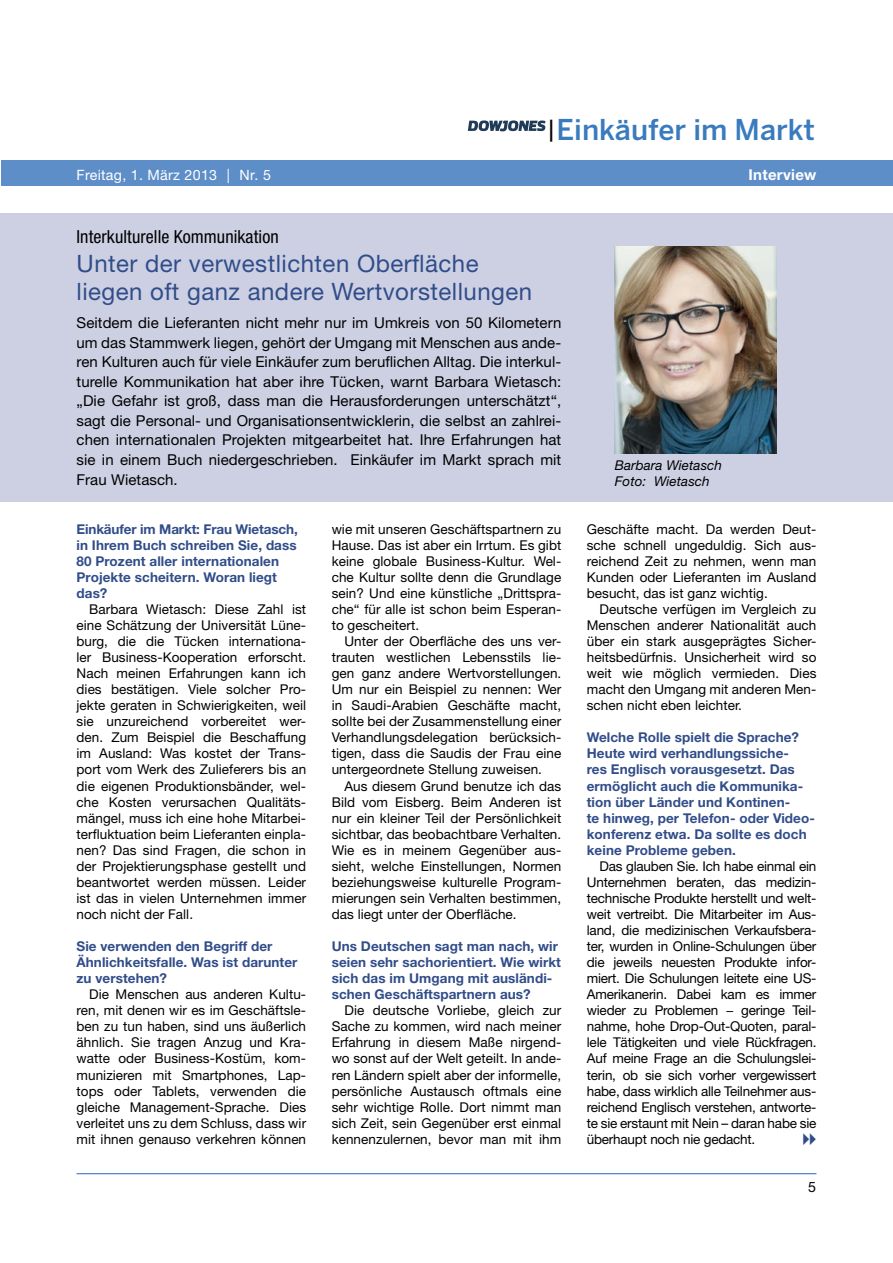
<style>
.page{position:relative;width:893px;height:1263px;background:#fff}
.page>*{position:absolute;margin:0;border:0;box-sizing:border-box;transform-origin:0 0}
.t1{font:500 28.5px "Benton Sans";color:#3a7bbe}
.t2{font:24px/28.8px "Helvetica Neue LT";letter-spacing:.02em;color:#314d89}
.t3{font:condensed 18px "Helvetica Neue LT";letter-spacing:.005em;color:#000}
.t4{font:15px/19.5px "Helvetica Neue LT";letter-spacing:.005em;color:#000;text-align:justify}
.t5{font:700 15px "Helvetica Neue LT";letter-spacing:.02em;color:#fff}
.t6{font:14.25px "Helvetica Neue LT";letter-spacing:.02em;color:#fff}
.t7{font:14.25px "Helvetica Neue LT";color:#000}
.t8{font:13.5px/16px "Helvetica Neue LT";letter-spacing:.005em;color:#000;text-align:justify}
.t9{font:700 13.5px/16px "Helvetica Neue LT";letter-spacing:.005em;color:#314d89}
.t10{font:italic 13.5px/15.3px "Helvetica Neue LT";letter-spacing:.005em;color:#000}
.s1{font-weight:400;font-size:23.4px;color:#000}
</style>
<div class="page">
<hr style="left:77px;top:1173px;width:739px;height:1px;background:#3a7bbe">
<div style="left:1px;top:160px;width:892px;height:26px;background:#5e8ec8"></div>
<svg style="left:468px;top:120px;width:77px;height:11px"></svg>
<div style="left:0;top:213px;width:893px;height:289px;background:#cdd0e3"></div>
<img style="left:615px;top:247px;width:161px;height:206px">
<p class="t6" style="left:77px;top:167px;width:196px">Freitag, 1. März 2013 | Nr. 5</p>
<h1 class="t1" style="left:546px;top:112px;width:270px"><span class="s1">|</span>Einkäufer im Markt</h1>
<p class="t5" style="left:748px;top:165px;width:69px">Interview</p>
<h3 class="t3" style="left:77px;top:226px;width:204px">Interkulturelle Kommunikation</h3>
<h2 class="t2" style="left:77px;top:248px;width:457px">Unter der verwestlichten Oberfläche liegen oft ganz andere Wertvorstellungen</h2>
<p class="t4" style="left:77px;top:313px;width:486px">Seitdem die Lieferanten nicht mehr nur im Umkreis von 50 Kilometern um das Stammwerk liegen, gehört der Umgang mit Menschen aus ande&shy;ren Kulturen auch für viele Einkäufer zum beruflichen Alltag. Die interkul&shy;turelle Kommunikation hat aber ihre Tücken, warnt Barbara Wietasch: „Die Gefahr ist groß, dass man die Herausforderungen unterschätzt“, sagt die Personal- und Organisationsentwicklerin, die selbst an zahlrei&shy;chen internationalen Projekten mitgearbeitet hat. Ihre Erfahrungen hat sie in einem Buch niedergeschrieben. Einkäufer im Markt sprach mit Frau Wietasch.</p>
<p class="t9" style="left:77px;top:520px;width:223px">Einkäufer im Markt: Frau Wietasch, in Ihrem Buch schreiben Sie, dass<br>80 Prozent aller internationalen<br>Projekte scheitern. Woran liegt das?</p>
<p class="t8" style="left:77px;top:601px;width:231px;text-indent:13px">Barbara Wietasch: Diese Zahl ist eine Schätzung der Universität Lüne&shy;burg, die die Tücken internationa&shy;ler Business-Kooperation erforscht.<br>Nach meinen Erfahrungen kann ich dies bestätigen. Viele solcher Pro&shy;jekte geraten in Schwierigkeiten, weil sie unzureichend vorbereitet wer&shy;den. Zum Beispiel die Beschaffung im Ausland: Was kostet der Trans&shy;port vom Werk des Zulieferers bis an die eigenen Produktionsbänder, wel&shy;che Kosten verursachen Qualitäts&shy;mängel, muss ich eine hohe Mitarbei&shy;terfluktuation beim Lieferanten einpla&shy;nen? Das sind Fragen, die schon in der Projektierungsphase gestellt und beantwortet werden müssen. Leider ist das in vielen Unternehmen immer noch nicht der Fall.</p>
<p class="t9" style="left:77px;top:938px;width:222px">Sie verwenden den Begriff der<br>Ähnlichkeitsfalle. Was ist darunter zu verstehen?</p>
<p class="t8" style="left:77px;top:986px;width:231px;text-indent:13px">Die Menschen aus anderen Kultu&shy;ren, mit denen wir es im Geschäftsle&shy;ben zu tun haben, sind uns äußerlich ähnlich. Sie tragen Anzug und Kra&shy;watte oder Business-Kostüm, kom&shy;munizieren mit Smartphones, Lap&shy;tops oder Tablets, verwenden die gleiche Management-Sprache. Dies verleitet uns zu dem Schluss, dass wir mit ihnen genauso verkehren können</p>
<p class="t8" style="left:332px;top:521px;width:231px">wie mit unseren Geschäftspartnern zu Hause. Das ist aber ein Irrtum. Es gibt keine globale Business-Kultur. Wel&shy;che Kultur sollte denn die Grundlage sein? Und eine künstliche „Drittspra&shy;che“ für alle ist schon beim Esperan&shy;to gescheitert.</p>
<p class="t8" style="left:332px;top:633px;width:231px;text-indent:13px">Unter der Oberfläche des uns ver&shy;trauten westlichen Lebensstils lie&shy;gen ganz andere Wertvorstellungen.<br>Um nur ein Beispiel zu nennen: Wer in Saudi-Arabien Geschäfte macht, sollte bei der Zusammenstellung einer Verhandlungsdelegation berücksich&shy;tigen, dass die Saudis der Frau eine untergeordnete Stellung zuweisen.</p>
<p class="t8" style="left:332px;top:777px;width:231px;text-indent:13px">Aus diesem Grund benutze ich das Bild vom Eisberg. Beim Anderen ist nur ein kleiner Teil der Persönlichkeit sichtbar, das beobachtbare Verhalten.<br>Wie es in meinem Gegenüber aus&shy;sieht, welche Einstellungen, Normen beziehungsweise kulturelle Program&shy;mierungen sein Verhalten bestimmen, das liegt unter der Oberfläche.</p>
<p class="t9" style="left:332px;top:938px;width:231px">Uns Deutschen sagt man nach, wir seien sehr sachorientiert. Wie wirkt sich das im Umgang mit ausländi&shy;schen Geschäftspartnern aus?</p>
<p class="t8" style="left:332px;top:1002px;width:231px;text-indent:13px">Die deutsche Vorliebe, gleich zur Sache zu kommen, wird nach meiner Erfahrung in diesem Maße nirgend&shy;wo sonst auf der Welt geteilt. In ande&shy;ren Ländern spielt aber der informelle, persönliche Austausch oftmals eine sehr wichtige Rolle. Dort nimmt man sich Zeit, sein Gegenüber erst einmal kennenzulernen, bevor man mit ihm</p>
<p class="t10" style="left:615px;top:458px;width:109px">Barbara Wietasch<br>Foto: Wietasch</p>
<p class="t8" style="left:587px;top:521px;width:231px">Geschäfte macht. Da werden Deut&shy;sche schnell ungeduldig. Sich aus&shy;reichend Zeit zu nehmen, wenn man Kunden oder Lieferanten im Ausland besucht, das ist ganz wichtig.</p>
<p class="t8" style="left:587px;top:601px;width:231px;text-indent:13px">Deutsche verfügen im Vergleich zu Menschen anderer Nationalität auch über ein stark ausgeprägtes Sicher&shy;heitsbedürfnis. Unsicherheit wird so weit wie möglich vermieden. Dies macht den Umgang mit anderen Men&shy;schen nicht eben leichter.</p>
<p class="t9" style="left:587px;top:729px;width:229px">Welche Rolle spielt die Sprache?<br>Heute wird verhandlungssiche-<br>res Englisch vorausgesetzt. Das ermöglicht auch die Kommunika&shy;tion über Länder und Kontinen-<br>te hinweg, per Telefon- oder Video&shy;konferenz etwa. Da sollte es doch keine Probleme geben.</p>
<p class="t8" style="left:587px;top:858px;width:231px;text-indent:13px">Das glauben Sie. Ich habe einmal ein Unternehmen beraten, das medizin&shy;technische Produkte herstellt und welt&shy;weit vertreibt. Die Mitarbeiter im Aus&shy;land, die medizinischen Verkaufsbera&shy;ter, wurden in Online-Schulungen über die jeweils neuesten Produkte infor&shy;miert. Die Schulungen leitete eine US-Amerikanerin. Dabei kam es immer wieder zu Problemen − geringe Teil&shy;nahme, hohe Drop-Out-Quoten, paral&shy;lele Tätigkeiten und viele Rückfragen.<br>Auf meine Frage an die Schulungslei&shy;terin, ob sie sich vorher vergewissert habe, dass wirklich alle Teilnehmer aus&shy;reichend Englisch verstehen, antworte&shy;te sie erstaunt mit Nein – daran habe sie überhaupt noch nie gedacht.</p>
<p class="t7" style="left:808px;top:1178px;width:9px">5</p>
</div>
